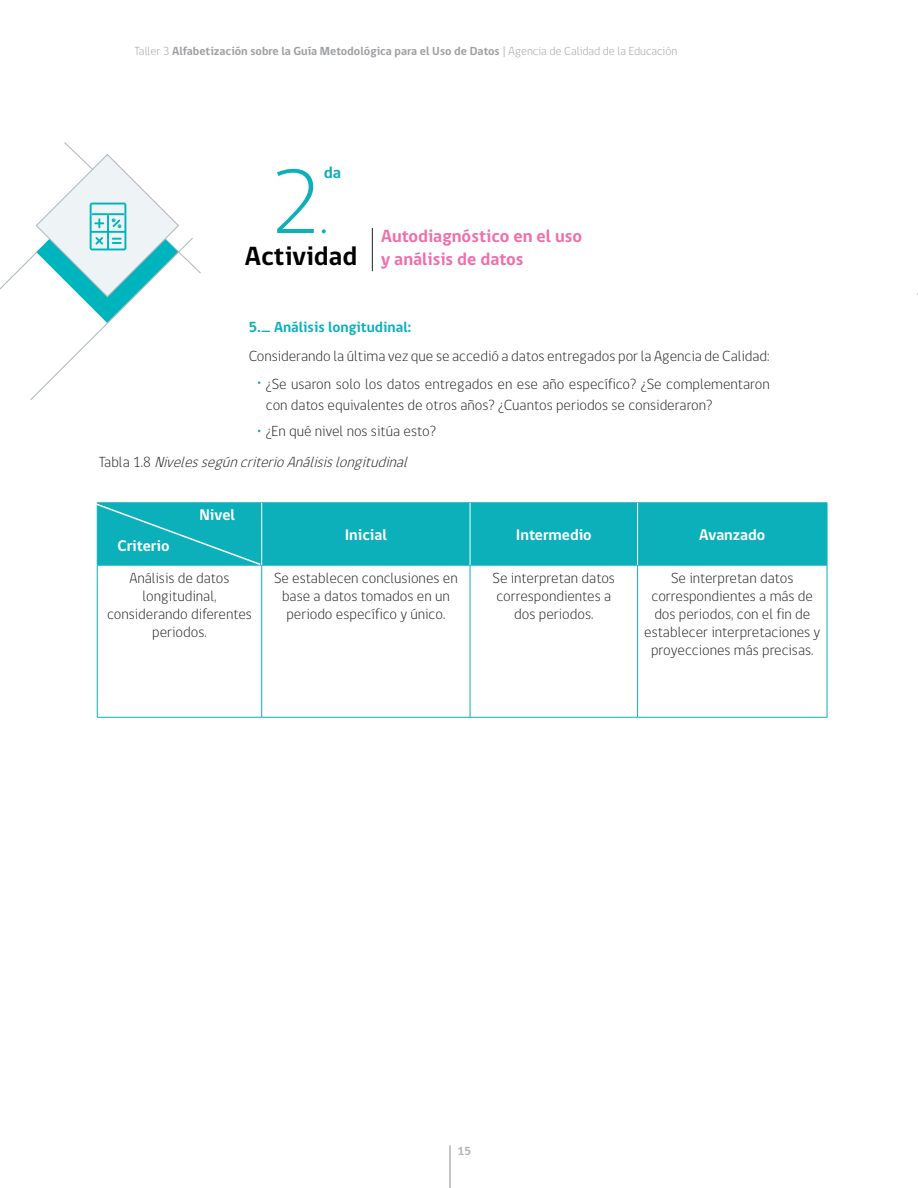
<style>
.page{position:relative;width:918px;height:1188px;background:#fff}
.page>*{position:absolute;margin:0;border:0;box-sizing:border-box;transform-origin:0 0}
.t1{font:300 93px "gob CL";color:#0bb0bb}
.t2{font:700 27px "gob CL";color:#000}
.t3{font:700 18px/22.2px "gob CL";color:#f16daa}
.t4{font:700 16.5px "gob CL";color:#0bb0bb}
.t5{font:700 15.75px "gob CL";color:#fff}
.t6{font:300 15px/18px "gob CL";color:#231f20;text-align:center}
.t7{font:italic 300 15px "gob CL";color:#231f20}
.t8{font:700 15px "gob CL";color:#0bb0bb}
.t9{font:700 12px "gob CL";color:#9d9fa2}
.t10{font:700 12px "gob CL";color:#b2b3b7}
.s1{font-weight:300}
.s2{font-style:normal}
</style>
<div class="page">
<hr style="left:449px;top:1145px;width:2px;height:43px;background:#b2b3b7">
<svg style="left:0;top:142px;width:201px;height:258px"></svg>
<svg style="left:322px;top:229px;width:4px;height:4px"></svg>
<hr style="left:372px;top:228px;width:1px;height:43px;background:#231f20">
<div style="left:262px;top:504px;width:565px;height:61px;background:#0bb0bb"></div>
<hr style="left:262px;top:503px;width:208px;height:1px;background:#0bb0bb">
<hr style="left:470px;top:503px;width:168px;height:1px;background:#0bb0bb">
<hr style="left:638px;top:503px;width:189px;height:1px;background:#0bb0bb">
<hr style="left:827px;top:503px;width:1px;height:62px;background:#0bb0bb">
<hr style="left:97px;top:565px;width:1px;height:152px;background:#0bb0bb">
<hr style="left:262px;top:565px;width:208px;height:1px;background:#0bb0bb">
<hr style="left:261px;top:565px;width:1px;height:152px;background:#0bb0bb">
<hr style="left:470px;top:565px;width:168px;height:1px;background:#0bb0bb">
<hr style="left:470px;top:565px;width:1px;height:152px;background:#0bb0bb">
<hr style="left:638px;top:565px;width:189px;height:1px;background:#0bb0bb">
<hr style="left:637px;top:565px;width:1px;height:152px;background:#0bb0bb">
<hr style="left:827px;top:565px;width:1px;height:152px;background:#0bb0bb">
<hr style="left:97px;top:717px;width:165px;height:1px;background:#0bb0bb">
<hr style="left:262px;top:717px;width:208px;height:1px;background:#0bb0bb">
<hr style="left:470px;top:717px;width:168px;height:1px;background:#0bb0bb">
<hr style="left:638px;top:717px;width:189px;height:1px;background:#0bb0bb">
<hr style="left:470px;top:503px;width:1px;height:62px;background:#fff">
<hr style="left:637px;top:503px;width:1px;height:62px;background:#fff">
<svg style="left:96px;top:502px;width:166px;height:64px"></svg>
<p class="t9" style="left:135px;top:43px;width:544px"><span class="s1">Taller 3</span> Alfabetización sobre la Guía Metodológica para el Uso de Datos | <span class="s1">Agencia de Calidad de la Educación</span></p>
<h1 class="t1" style="left:271px;top:138px;width:50px">2</h1>
<p class="t4" style="left:324px;top:161px;width:19px">da</p>
<h2 class="t2" style="left:245px;top:237px;width:114px">Actividad</h2>
<p class="t3" style="left:381px;top:226px;width:203px">Autodiagnóstico en el uso y análisis de datos</p>
<p class="t8" style="left:249px;top:317px;width:164px">5._ Análisis longitudinal:</p>
<p class="t6" style="left:249px;top:342px;width:522px;line-height:28.8px;text-align:right">Considerando la última vez que se accedió a datos entregados por la Agencia de Calidad: ¿Se usaron solo los datos entregados en ese año específico? ¿Se complementaron</p>
<p class="t6" style="left:266px;top:392px;width:448px;line-height:26.2px;text-align:left">con datos equivalentes de otros años? ¿Cuantos periodos se consideraron? ¿En qué nivel nos sitúa esto?</p>
<p class="t7" style="left:99px;top:451px;width:315px"><span class="s2">Ta b l a 1 . 8</span> NivelessegúncriterioAnálisislongitudinal</p>
<p class="t5" style="left:118px;top:535px;width:53px">Criterio</p>
<p class="t5" style="left:199px;top:504px;width:37px">Nivel</p>
<p class="t5" style="left:345px;top:524px;width:44px">Inicial</p>
<p class="t5" style="left:516px;top:524px;width:77px">Intermedio</p>
<p class="t5" style="left:699px;top:524px;width:68px">Avanzado</p>
<p class="t6" style="left:107px;top:569px;width:146px">Análisis de datos longitudinal, considerando diferentes periodos.</p>
<p class="t6" style="left:274px;top:569px;width:185px">Se establecen conclusiones en base a datos tomados en un periodo específico y único.</p>
<p class="t6" style="left:493px;top:569px;width:124px">Se interpretan datos correspondientes a dos periodos.</p>
<p class="t6" style="left:644px;top:569px;width:178px">Se interpretan datos correspondientes a más de dos periodos, con el fin de establecer interpretaciones y proyecciones más precisas.</p>
<p class="t10" style="left:458px;top:1142px;width:15px">15</p>
</div>
